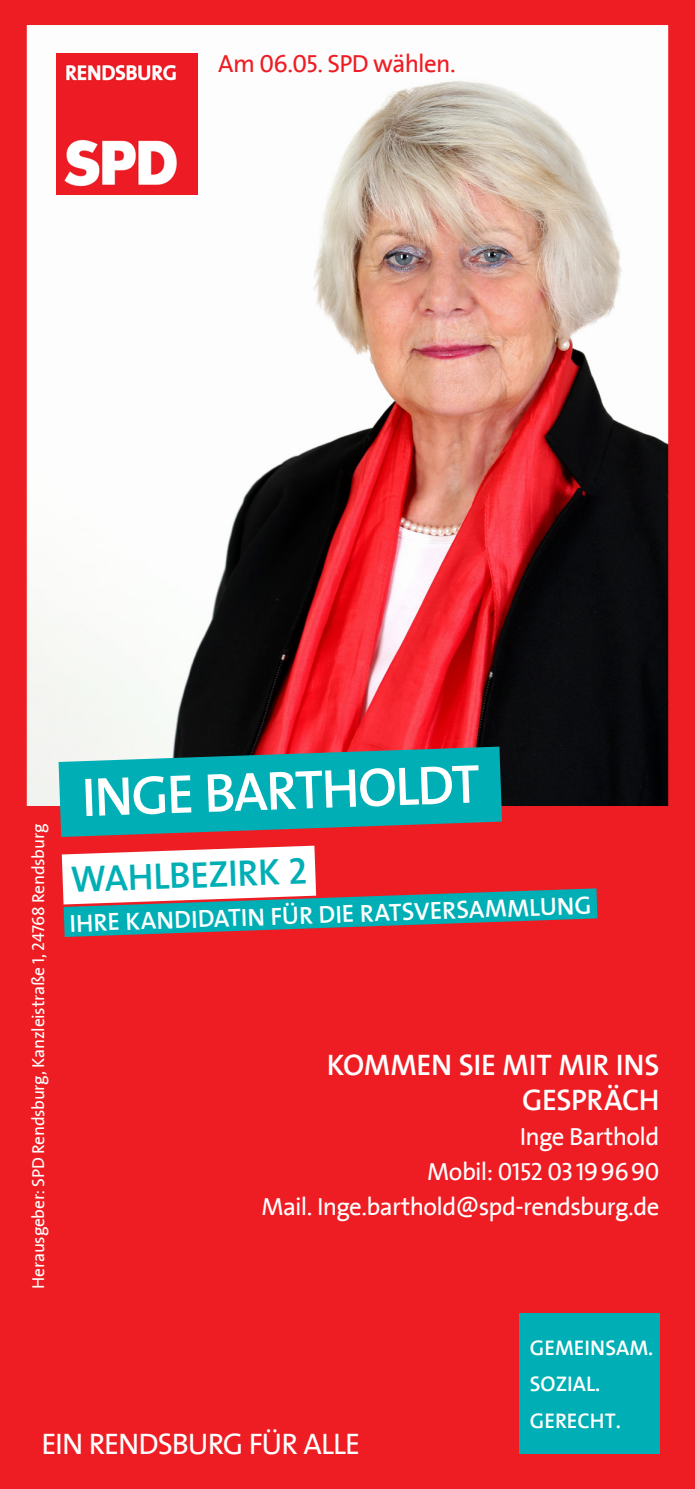
<style>
.page{position:relative;width:695px;height:1489px;background:#fff}
.page>*{position:absolute;margin:0;border:0;box-sizing:border-box;transform-origin:0 0}
.t1{font:700 55px "SPD2002 The Sans";color:#fff}
.t2{font:700 37.5px "SPD2002 The Sans";color:#00afb5}
.t3{font:700 30px/35px "SPD2002 The Sans";letter-spacing:-.015em;color:#fff;text-align:right}
.t4{font:30px "SPD2002 The Sans";letter-spacing:-.03em;color:#fff}
.t5{font:25px/35px "SPD2002 The Sans";letter-spacing:-.025em;color:#fff;text-align:right}
.t6{font:700 25px "SPD2002 The Sans";color:#fff}
.t7{font:25px "SPD2002 The Sans";letter-spacing:-.03em;color:#ee1d23}
.t8{font:700 21.25px/36px "SPD2002 The Sans";color:#fff}
.t9{font:17.5px "SPD2002 The Sans";letter-spacing:-.015em;color:#fff}
</style>
<div class="page">
<div style="left:0;top:0;width:694px;height:1488px;background:#ee1d23"></div>
<img style="left:28px;top:26px;width:639px;height:779px">
<svg style="left:28px;top:706px;width:550px;height:121px;background:#557d82"></svg>
<svg style="left:28px;top:818px;width:339px;height:54px"></svg>
<svg style="left:62px;top:872px;width:536px;height:65px"></svg>
<img style="left:56px;top:53px;width:142px;height:142px">
<div style="left:519px;top:1313px;width:140px;height:140px;background:#00afb5"></div>
<p class="t7" style="left:218px;top:50px;width:239px">Am 06.05. SPD wählen.</p>
<p class="t9" style="left:29px;top:1288px;width:466px;rotate:-90deg">Herausgeber: SPD Rendsburg, Kanzleistraße 1, 24768 Rendsburg</p>
<h1 class="t1" style="left:81px;top:768px;width:400px;rotate:-2deg">INGE BARTHOLDT</h1>
<h2 class="t2" style="left:70px;top:859px;width:238px;rotate:-2deg">WAHLBEZIRK 2</h2>
<p class="t6" style="left:69px;top:910px;width:523px;rotate:-2deg">IHRE KANDIDATIN FÜR DIE RATSVERSAMMLUNG</p>
<p class="t3" style="left:327px;top:1048px;width:334px">KOMMEN SI E MIT MIR INS<br>GESPRÄCH</p>
<p class="t5" style="left:261px;top:1119px;width:399px">I nge Barthold<br>Mobil: 0152 03199690<br>Mail. I nge.barthold@spd-rendsburg.de</p>
<p class="t4" style="left:41px;top:1427px;width:316px">Ein Rendsburg für Alle</p>
<p class="t8" style="left:530px;top:1330px;width:125px">GEMEINSAM.<br>SOZIAL.<br>GERECHT.</p>
</div>
